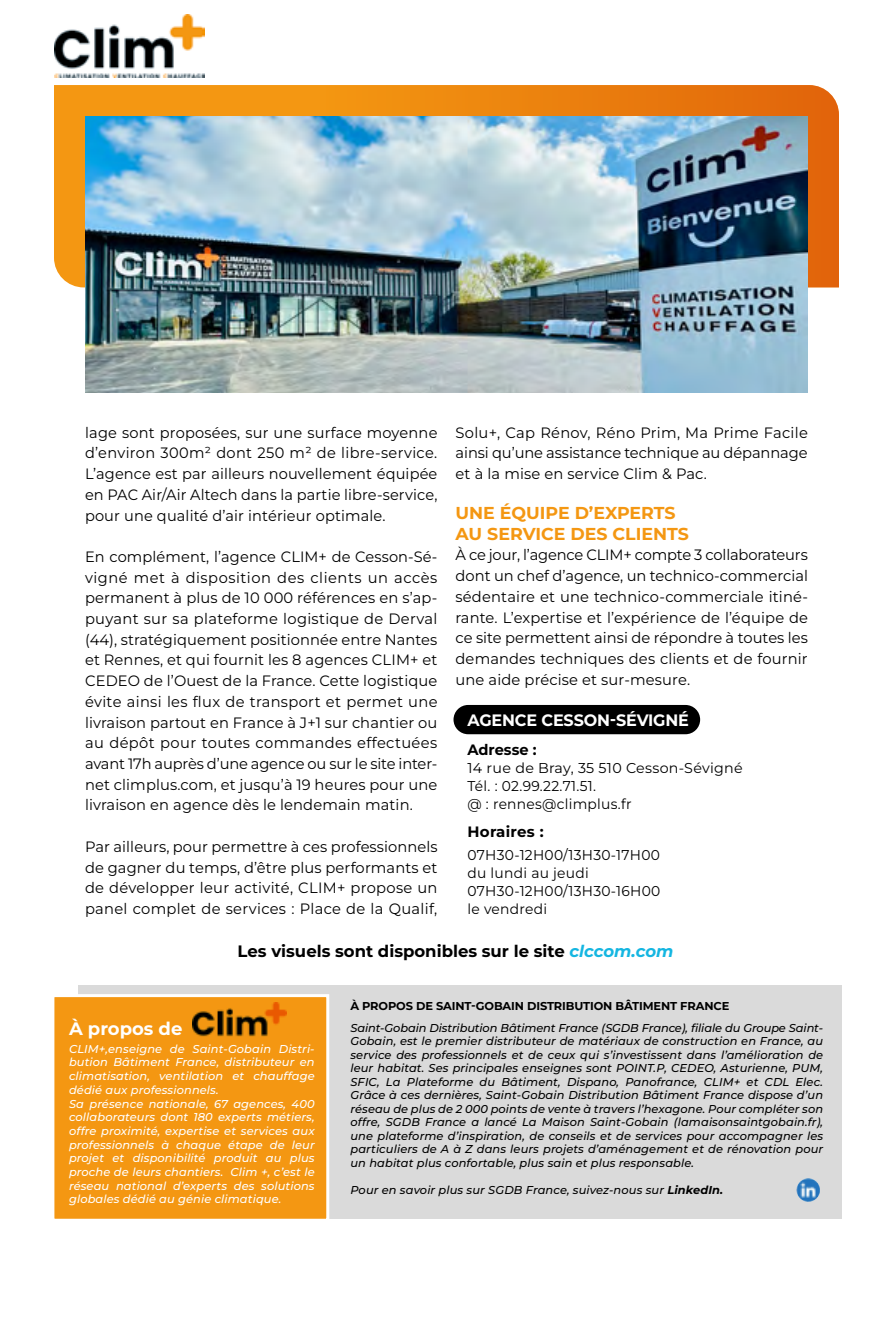
<style>
.page{position:relative;width:893px;height:1331px;background:#fff}
.page>*{position:absolute;margin:0;border:0;box-sizing:border-box;transform-origin:0 0}
.t1{font:700 18px "Montserrat";color:#fff}
.t2{font:700 17.25px/20.7px "Montserrat";color:#f49712}
.t3{font:700 16.5px "Montserrat";color:#000}
.t4{font:700 16.5px "Montserrat";letter-spacing:-.01em;color:#fff}
.Cdl_texte{font:15px/20.7px "Montserrat";letter-spacing:.01em;color:#000;text-align:justify}
.t5{font:700 15px "Montserrat";letter-spacing:.02em;color:#000}
.t6{font:700 15px "Montserrat";color:#000}
.Cdl_texte-2{font:14.25px/18px "Montserrat";letter-spacing:.02em;color:#000}
.t7{font:italic 500 11.4px/13.5px "Montserrat";letter-spacing:.01em;color:#000;text-align:justify}
.t8{font:italic 500 11.4px/13.6px "Montserrat";letter-spacing:.01em;color:#fff;text-align:justify}
.t9{font:700 11.4px "Montserrat";letter-spacing:-.01em;color:#000}
.s1{font-style:italic;color:#15b6e1}
.s2{font-weight:700}
</style>
<div class="page">
<img style="left:54px;top:15px;width:151px;height:62px">
<svg style="left:68px;top:85px;width:771px;height:202px;background:#ec8210"></svg>
<div style="left:78px;top:985px;width:763px;height:234px;background:#dadada"></div>
<div style="left:51px;top:994px;width:278px;height:228px;background:#f49712;border:3px solid #fff"></div>
<img style="left:193px;top:1003px;width:93px;height:34px">
<div style="left:453px;top:705px;width:247px;height:29px;background:#000;border-radius:15px"></div>
<img style="left:85px;top:116px;width:723px;height:277px">
<img style="left:796px;top:1178px;width:24px;height:24px">
<div style="left:129px;top:1221px;width:679px;height:88px;background:#fff"></div>
<p class="Cdl_texte" style="left:85px;top:422px;width:354px">lage sont proposées, sur une surface moyenne d’environ 300m² dont 250 m² de libre-service.<br>L’agence est par ailleurs nouvellement équipée en PAC Air/Air Altech dans la partie libre-service, pour une qualité d’air intérieur optimale.</p>
<p class="Cdl_texte" style="left:85px;top:546px;width:354px">En complément, l’agence CLIM+ de Cesson-Sé&shy;vigné met à disposition des clients un accès permanent à plus de 10 000 références en s’ap&shy;puyant sur sa plateforme logistique de Derval (44), stratégiquement positionnée entre Nantes et Rennes, et qui fournit les 8 agences CLIM+ et CEDEO de l’Ouest de la France. Cette logistique évite ainsi les flux de transport et permet une livraison partout en France à J+1 sur chantier ou au dépôt pour toutes commandes effectuées avant 17h auprès d’une agence ou sur le site inter&shy;net climplus.com, et jusqu’à 19 heures pour une livraison en agence dès le lendemain matin.</p>
<p class="Cdl_texte" style="left:85px;top:836px;width:354px">Par ailleurs, pour permettre à ces professionnels de gagner du temps, d’être plus performants et de développer leur activité, CLIM+ propose un panel complet de services : Place de la Qualif,</p>
<p class="Cdl_texte" style="left:456px;top:422px;width:354px">Solu+, Cap Rénov, Réno Prim, Ma Prime Facile ainsi qu’une assistance technique au dépannage et à la mise en service Clim &amp; Pac.</p>
<p class="t2" style="left:456px;top:502px;width:235px">UNE ÉQUIPE D’EXPERTS<br>AU SERVICE DES CLIENTS</p>
<p class="Cdl_texte" style="left:456px;top:544px;width:354px">À ce jour, l’agence CLIM+ compte 3 collaborateurs dont un chef d’agence, un technico-commercial sédentaire et une technico-commerciale itiné&shy;rante. L’expertise et l’expérience de l’équipe de ce site permettent ainsi de répondre à toutes les demandes techniques des clients et de fournir une aide précise et sur-mesure.</p>
<p class="t4" style="left:467px;top:708px;width:223px">AGENCE CESSON-SÉVIGNÉ</p>
<p class="t6" style="left:467px;top:739px;width:71px">Adresse :</p>
<p class="Cdl_texte-2" style="left:467px;top:758px;width:277px">14 rue de Bray, 35 510 Cesson-Sévigné</p>
<p class="Cdl_texte-2" style="left:467px;top:776px;width:130px">Tél. : 02.99.22.71.51.</p>
<p class="Cdl_texte-2" style="left:467px;top:794px;width:166px">@ : rennes@climplus.fr</p>
<p class="t5" style="left:467px;top:821px;width:78px">Horaires :</p>
<p class="Cdl_texte-2" style="left:467px;top:845px;width:194px">07H30-12H00/13H30-17H00 du lundi au jeudi</p>
<p class="Cdl_texte-2" style="left:467px;top:881px;width:194px">07H30-12H00/13H30-16H00 le vendredi</p>
<p class="t3" style="left:238px;top:939px;width:437px">Les visuels sont disponibles sur le site <span class="s1">clccom.com</span></p>
<p class="t1" style="left:69px;top:1015px;width:115px">À propos de</p>
<p class="t8" style="left:69px;top:1041px;width:247px">CLIM+,enseigne de Saint-Gobain Distri&shy;bution Bâtiment France, distributeur en climatisation, ventilation et chauffage dédié aux professionnels.</p>
<p class="t8" style="left:69px;top:1096px;width:247px">Sa présence nationale, 67 agences, 400 collaborateurs dont 180 experts métiers, offre proximité, expertise et services aux professionnels à chaque étape de leur projet et disponibilité produit au plus proche de leurs chantiers. Clim +, c’est le réseau national d’experts des solutions globales dédié au génie climatique.</p>
<p class="t9" style="left:350px;top:997px;width:380px">À PROPOS DE SAINT-GOBAIN DISTRIBUTION BÂTIMENT FRANCE</p>
<p class="t7" style="left:350px;top:1020px;width:474px">Saint-Gobain Distribution Bâtiment France (SGDB France), filiale du Groupe Saint-Gobain, est le premier distributeur de matériaux de construction en France, au service des professionnels et de ceux qui s’investissent dans l’amélioration de leur habitat. Ses principales enseignes sont POINT.P, CEDEO, Asturienne, PUM, SFIC, La Plateforme du Bâtiment, Dispano, Panofrance, CLIM+ et CDL Elec.<br>Grâce à ces dernières, Saint-Gobain Distribution Bâtiment France dispose d’un réseau de plus de 2 000 points de vente à travers l’hexagone. Pour compléter son offre, SGDB France a lancé La Maison Saint-Gobain (lamaisonsaintgobain.fr), une plateforme d’inspiration, de conseils et de services pour accompagner les particuliers de A à Z dans leurs projets d’aménagement et de rénovation pour un habitat plus confortable, plus sain et plus responsable.</p>
<p class="t7" style="left:350px;top:1183px;width:374px">Pour en savoir plus sur SGDB France, suivez-nous sur <span class="s2">LinkedIn.</span></p>
</div>
